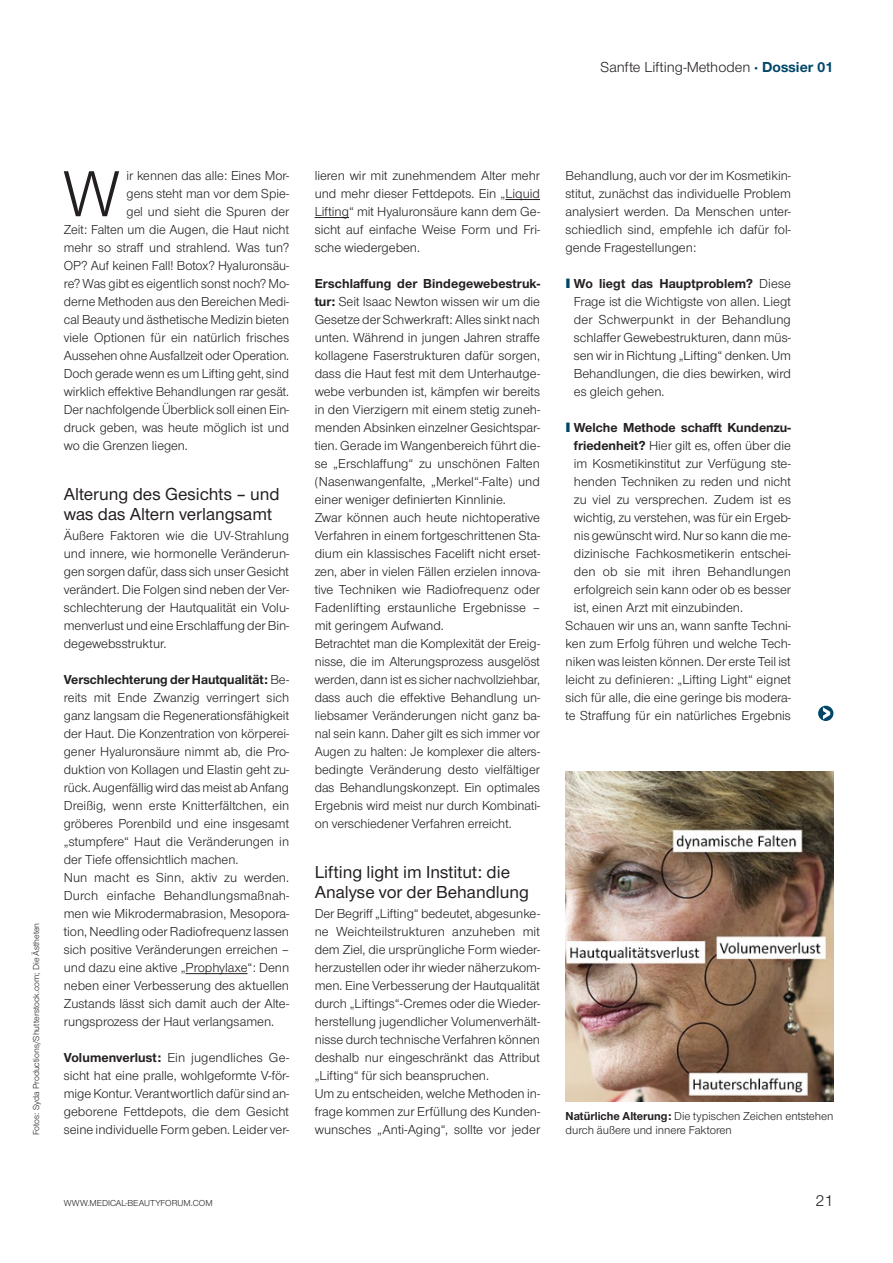
<style>
.page{position:relative;width:893px;height:1263px;background:#fff}
.page>*{position:absolute;margin:0;border:0;box-sizing:border-box;transform-origin:0 0}
.t1{font:67.5px "Nimbus San Nov";color:#231f20}
.t2{font:500 18px/20.2px "Nimbus San Nov";color:#231f20}
.t3{font:16.5px "Nimbus San Nov";color:#231f20}
.t4{font:15px "Nimbus San Nov";color:#231f20}
.t5{font:13.5px/18px "Nimbus San Nov";color:#231f20;text-align:justify}
.t6{font:700 13.5px "Nimbus San Nov";color:#231f20}
.t7{font:12px/14.2px "Nimbus San Nov";color:#231f20}
.t8{font:9px "Nimbus San Nov";color:#231f20}
.s1{font-weight:700;color:#004668}
.s2{font-weight:700}
.s3{font-weight:900;font-size:14.1px;color:#004668}
</style>
<div class="page">
<hr style="left:505px;top:199px;width:35px;height:1px;background:#231f20">
<hr style="left:315px;top:217px;width:34px;height:1px;background:#231f20">
<hr style="left:186px;top:973px;width:62px;height:1px;background:#231f20">
<img style="left:566px;top:772px;width:267px;height:330px">
<svg style="left:818px;top:706px;width:15px;height:15px"></svg>
<p class="t4" style="left:601px;top:59px;width:234px">Sanfte Lifting-Methoden <span class="s1">· Dossier 01</span></p>
<p class="t8" style="left:31px;top:1135px;width:214px;rotate:-90deg">Fotos: Syda Productions/Shutterstock.com; Die Ästheten</p>
<h1 class="t1" style="left:63px;top:156px;width:59px">W</h1>
<p class="t5" style="left:127px;top:167px;width:164px">ir kennen das alle: Eines Mor-</p>
<p class="t5" style="left:127px;top:185px;width:164px">gens steht man vor dem Spie-</p>
<p class="t5" style="left:127px;top:203px;width:164px">gel und sieht die Spuren der</p>
<p class="t5" style="left:64px;top:221px;width:227px">Zeit: Falten um die Augen, die Haut nicht</p>
<p class="t5" style="left:64px;top:239px;width:227px">mehr so straff und strahlend. Was tun?</p>
<p class="t5" style="left:64px;top:257px;width:227px">OP? Auf keinen Fall! Botox? Hyaluronsäu-</p>
<p class="t5" style="left:64px;top:275px;width:227px">re? Was gibt es eigentlich sonst noch? Mo-</p>
<p class="t5" style="left:64px;top:293px;width:227px">derne Methoden aus den Bereichen Medi-</p>
<p class="t5" style="left:64px;top:311px;width:227px">cal Beauty und ästhetische Medizin bieten</p>
<p class="t5" style="left:64px;top:329px;width:227px">viele Optionen für ein natürlich frisches</p>
<p class="t5" style="left:64px;top:347px;width:227px">Aussehen ohne Ausfallzeit oder Operation.</p>
<p class="t5" style="left:64px;top:365px;width:227px">Doch gerade wenn es um Lifting geht, sind</p>
<p class="t5" style="left:64px;top:383px;width:227px">wirklich effektive Behandlungen rar gesät.</p>
<p class="t5" style="left:64px;top:401px;width:227px">Der nachfolgende Überblick soll einen Ein-</p>
<p class="t5" style="left:64px;top:419px;width:227px">druck geben, was heute möglich ist und</p>
<p class="t5" style="left:64px;top:437px;width:125px">wo die Grenzen liegen.</p>
<h2 class="t2" style="left:64px;top:484px;width:218px">Alterung des Gesichts – und was das Altern verlangsamt</h2>
<p class="t5" style="left:64px;top:527px;width:227px">Äußere Faktoren wie die UV-Strahlung und innere, wie hormonelle Veränderun&shy;gen sorgen dafür, dass sich unser Gesicht verändert. Die Folgen sind neben der Ver&shy;schlechterung der Hautqualität ein Volu&shy;menverlust und eine Erschlaffung der Bin&shy;degewebsstruktur.</p>
<p class="t5" style="left:64px;top:671px;width:227px;text-align:left"><span class="s2">Verschlechterung der Hautqualität:</span> Be&shy;reits mit Ende Zwanzig verringert sich ganz langsam die Regenerationsfähigkeit der Haut. Die Konzentration von körperei&shy;gener Hyaluronsäure nimmt ab, die Pro&shy;duktion von Kollagen und Elastin geht zu&shy;rück. Augenfällig wird das meist ab Anfang Dreißig, wenn erste Knitterfältchen, ein gröberes Porenbild und eine insgesamt „stumpfere“ Haut die Veränderungen in der Tiefe offensichtlich machen.<br>Nun macht es Sinn, aktiv zu werden.<br>Durch einfache Behandlungsmaßnah&shy;men wie Mikrodermabrasion, Mesopora&shy;tion, Needling oder Radiofrequenz lassen sich positive Veränderungen erreichen – und dazu eine aktive „Prophylaxe“: Denn neben einer Verbesserung des aktuellen Zustands lässt sich damit auch der Alte&shy;rungsprozess der Haut verlangsamen.</p>
<p class="t5" style="left:64px;top:1049px;width:227px"><span class="s2">Volumenverlust:</span> Ein jugendliches Ge&shy;sicht hat eine pralle, wohlgeformte V-för&shy;mige Kontur. Verantwortlich dafür sind an&shy;geborene Fettdepots, die dem Gesicht seine individuelle Form geben. Leider ver-</p>
<p class="t5" style="left:315px;top:167px;width:227px">lieren wir mit zunehmendem Alter mehr und mehr dieser Fettdepots. Ein „Liquid Lifting“ mit Hyaluronsäure kann dem Ge&shy;sicht auf einfache Weise Form und Fri&shy;sche wiedergeben.</p>
<p class="t5" style="left:315px;top:275px;width:227px;text-align:left"><span class="s2">Erschlaffung der Bindegewebestruk&shy;tur:</span> Seit Isaac Newton wissen wir um die Gesetze der Schwerkraft: Alles sinkt nach unten. Während in jungen Jahren straffe kollagene Faserstrukturen dafür sorgen, dass die Haut fest mit dem Unterhautge&shy;webe verbunden ist, kämpfen wir bereits in den Vierzigern mit einem stetig zuneh&shy;menden Absinken einzelner Gesichtspar&shy;tien. Gerade im Wangenbereich führt die&shy;se „Erschlaffung“ zu unschönen Falten (Nasenwangenfalte, „Merkel“-Falte) und einer weniger definierten Kinnlinie.<br>Zwar können auch heute nichtoperative Verfahren in einem fortgeschrittenen Sta&shy;dium ein klassisches Facelift nicht erset&shy;zen, aber in vielen Fällen erzielen innova&shy;tive Techniken wie Radiofrequenz oder Fadenlifting erstaunliche Ergebnisse – mit geringem Aufwand.<br>Betrachtet man die Komplexität der Ereig&shy;nisse, die im Alterungsprozess ausgelöst werden, dann ist es sicher nachvollziehbar, dass auch die effektive Behandlung un&shy;liebsamer Veränderungen nicht ganz ba&shy;nal sein kann. Daher gilt es sich immer vor Augen zu halten: Je komplexer die alters&shy;bedingte Veränderung desto vielfältiger das Behandlungskonzept. Ein optimales Ergebnis wird meist nur durch Kombinati&shy;on verschiedener Verfahren erreicht.</p>
<h2 class="t2" style="left:315px;top:862px;width:216px">Lifting light im Institut: die<br>Analyse vor der Behandlung</h2>
<p class="t5" style="left:315px;top:905px;width:227px;text-align:left">Der Begriff „Lifting“ bedeutet, abgesunke&shy;ne Weichteilstrukturen anzuheben mit dem Ziel, die ursprüngliche Form wieder&shy;herzustellen oder ihr wieder näherzukom&shy;men. Eine Verbesserung der Hautqualität durch „Liftings“-Cremes oder die Wieder&shy;herstellung jugendlicher Volumenverhält&shy;nisse durch technische Verfahren können deshalb nur eingeschränkt das Attribut „Lifting“ für sich beanspruchen.<br>Um zu entscheiden, welche Methoden in&shy;frage kommen zur Erfüllung des Kunden&shy;wunsches „Anti-Aging“, sollte vor jeder</p>
<p class="t5" style="left:566px;top:167px;width:227px">Behandlung, auch vor der im Kosmetikin&shy;stitut, zunächst das individuelle Problem analysiert werden. Da Menschen unter&shy;schiedlich sind, empfehle ich dafür fol&shy;gende Fragestellungen:</p>
<p class="t5" style="left:574px;top:275px;width:219px;text-indent:-8px"><span class="s3">I</span> <span class="s2">Wo liegt das Hauptproblem?</span> Diese Frage ist die Wichtigste von allen. Liegt der Schwerpunkt in der Behandlung schlaffer Gewebestrukturen, dann müs&shy;sen wir in Richtung „Lifting“ denken. Um Behandlungen, die dies bewirken, wird es gleich gehen.</p>
<p class="t6" style="left:566px;top:420px;width:227px"><span class="s3">I</span> Welche Methode schafft Kundenzu-</p>
<p class="t5" style="left:574px;top:437px;width:219px"><span class="s2">friedenheit?</span> Hier gilt es, offen über die</p>
<p class="t5" style="left:574px;top:455px;width:219px">im Kosmetikinstitut zur Verfügung ste-</p>
<p class="t5" style="left:574px;top:473px;width:219px">henden Techniken zu reden und nicht</p>
<p class="t5" style="left:574px;top:491px;width:219px">zu viel zu versprechen. Zudem ist es</p>
<p class="t5" style="left:574px;top:509px;width:219px">wichtig, zu verstehen, was für ein Ergeb-</p>
<p class="t5" style="left:574px;top:527px;width:219px">nis gewünscht wird. Nur so kann die me-</p>
<p class="t5" style="left:574px;top:545px;width:219px">dizinische Fachkosmetikerin entschei-</p>
<p class="t5" style="left:574px;top:563px;width:219px">den ob sie mit ihren Behandlungen</p>
<p class="t5" style="left:574px;top:581px;width:219px">erfolgreich sein kann oder ob es besser</p>
<p class="t5" style="left:574px;top:599px;width:171px">ist, einen Arzt mit einzubinden.</p>
<p class="t5" style="left:566px;top:617px;width:227px">Schauen wir uns an, wann sanfte Techni-</p>
<p class="t5" style="left:566px;top:635px;width:227px">ken zum Erfolg führen und welche Tech-</p>
<p class="t5" style="left:566px;top:653px;width:227px">niken was leisten können. Der erste Teil ist</p>
<p class="t5" style="left:566px;top:671px;width:227px">leicht zu definieren: „Lifting Light“ eignet</p>
<p class="t5" style="left:566px;top:689px;width:227px">sich für alle, die eine geringe bis modera-</p>
<p class="t5" style="left:566px;top:707px;width:227px">te Straffung für ein natürliches Ergebnis</p>
<p class="t7" style="left:566px;top:1109px;width:269px"><span class="s2">Natürliche Alterung:</span> Die typischen Zeichen entstehen durch äußere und innere Faktoren</p>
<p class="t8" style="left:64px;top:1197px;width:150px">WWW.MEDICAL-BEAUTYFORUM.COM</p>
<p class="t3" style="left:815px;top:1191px;width:20px">21</p>
</div>
